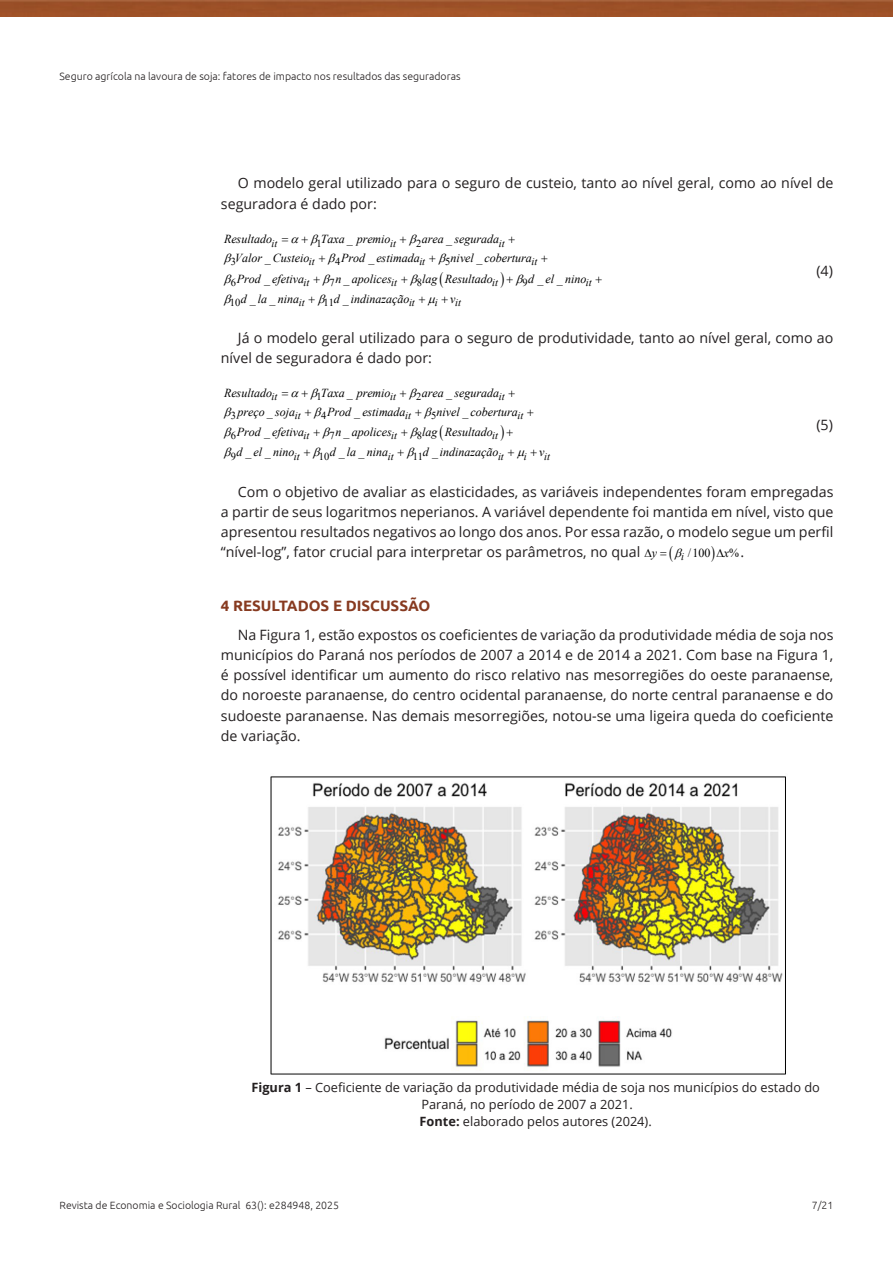
<style>
.page{position:relative;width:893px;height:1263px;background:#fff}
.page>*{position:absolute;margin:0;border:0;box-sizing:border-box;transform-origin:0 0}
.Heading1{font:700 15px "Ubuntu";color:#873a20}
.Paragraph{font:14.25px/20.2px "Open Sans";color:#231f20}
.Equation{font:14.25px "Open Sans";color:#231f20}
.FigureCaption{font:12.75px/16.8px "Open Sans";color:#231f20}
.t1{font:italic 12.3px "Times New Roman";color:#000}
.t2{font:12.3px "Times New Roman";color:#000}
.t3{font:italic 10.65px "Times New Roman";letter-spacing:.005em;color:#000}
.t4{font:10.65px "Times New Roman";color:#000}
.t5{font:300 10.5px "Ubuntu";color:#231f20}
.s1{font-style:normal}
.s2{font-weight:700}
</style>
<div class="page">
<img style="left:0;top:0;width:893px;height:17px">
<img style="left:270px;top:776px;width:516px;height:299px">
<p class="t5" style="left:60px;top:70px;width:403px">Seguro agrícola na lavoura de soja: fatores de impacto nos resultados das seguradoras</p>
<p class="Paragraph" style="left:221px;top:173px;width:614px;text-indent:17px">O modelo geral utilizado para o seguro de custeio, tanto ao nível geral, como ao nível de seguradora é dado por:</p>
<p class="t4" style="left:317px;top:235px;width:7px">1</p>
<p class="t4" style="left:416px;top:235px;width:7px">2</p>
<p class="t4" style="left:231px;top:254px;width:7px">3</p>
<p class="t4" style="left:335px;top:254px;width:7px">4</p>
<p class="t4" style="left:445px;top:254px;width:7px">5</p>
<p class="t4" style="left:231px;top:275px;width:7px">6</p>
<p class="t4" style="left:330px;top:275px;width:7px">7</p>
<p class="t4" style="left:417px;top:275px;width:7px">8</p>
<p class="t4" style="left:523px;top:275px;width:7px">9</p>
<p class="t4" style="left:230px;top:295px;width:12px">10</p>
<p class="t4" style="left:324px;top:295px;width:12px">11</p>
<p class="t1" style="left:224px;top:231px;width:49px">Resultado</p>
<p class="t1" style="left:321px;top:231px;width:71px">Taxa premio</p>
<p class="t1" style="left:422px;top:231px;width:79px">area segurada</p>
<p class="t1" style="left:235px;top:250px;width:76px">Valor Custeio</p>
<p class="t1" style="left:341px;top:250px;width:80px">Prod estimada</p>
<p class="t1" style="left:451px;top:250px;width:83px">nivel cobertura</p>
<p class="t1" style="left:237px;top:270px;width:69px">Prod efetiva</p>
<p class="t1" style="left:335px;top:270px;width:58px">n apolices</p>
<p class="t1" style="left:422px;top:270px;width:72px">lag Resultado</p>
<p class="t1" style="left:528px;top:270px;width:60px">d el nino</p>
<p class="t1" style="left:241px;top:290px;width:60px">d la nina</p>
<p class="t1" style="left:334px;top:290px;width:77px">d indinazação</p>
<p class="t3" style="left:435px;top:295px;width:4px">i</p>
<p class="t3" style="left:455px;top:295px;width:7px">it</p>
<p class="t3" style="left:272px;top:236px;width:7px">it</p>
<p class="t3" style="left:390px;top:236px;width:7px">it</p>
<p class="t3" style="left:499px;top:236px;width:7px">it</p>
<p class="t3" style="left:309px;top:254px;width:7px">it</p>
<p class="t3" style="left:419px;top:254px;width:7px">it</p>
<p class="t3" style="left:531px;top:254px;width:7px">it</p>
<p class="t3" style="left:304px;top:275px;width:7px">it</p>
<p class="t3" style="left:391px;top:275px;width:7px">it</p>
<p class="t3" style="left:492px;top:275px;width:7px">it</p>
<p class="t3" style="left:586px;top:275px;width:7px">it</p>
<p class="t3" style="left:299px;top:295px;width:7px">it</p>
<p class="t3" style="left:409px;top:295px;width:7px">it</p>
<p class="t2" style="left:347px;top:231px;width:7px">_</p>
<p class="t2" style="left:446px;top:231px;width:7px">_</p>
<p class="t2" style="left:265px;top:249px;width:7px">_</p>
<p class="t2" style="left:368px;top:249px;width:7px">_</p>
<p class="t2" style="left:476px;top:249px;width:7px">_</p>
<p class="t2" style="left:264px;top:270px;width:7px">_</p>
<p class="t2" style="left:343px;top:270px;width:7px">_</p>
<p class="t2" style="left:537px;top:270px;width:27px">_ _</p>
<p class="t2" style="left:250px;top:290px;width:27px">_ _</p>
<p class="t2" style="left:343px;top:290px;width:7px">_</p>
<p class="Equation" style="left:816px;top:261px;width:18px">(4)</p>
<p class="t1" style="left:450px;top:290px;width:7px">v</p>
<p class="Paragraph" style="left:221px;top:327px;width:614px;text-indent:17px">Já o modelo geral utilizado para o seguro de produtividade, tanto ao nível geral, como ao nível de seguradora é dado por:</p>
<p class="t4" style="left:317px;top:389px;width:7px">1</p>
<p class="t4" style="left:416px;top:389px;width:7px">2</p>
<p class="t4" style="left:231px;top:408px;width:7px">3</p>
<p class="t4" style="left:321px;top:408px;width:7px">4</p>
<p class="t4" style="left:431px;top:408px;width:7px">5</p>
<p class="t4" style="left:231px;top:428px;width:7px">6</p>
<p class="t4" style="left:330px;top:428px;width:7px">7</p>
<p class="t4" style="left:417px;top:428px;width:7px">8</p>
<p class="t4" style="left:231px;top:449px;width:7px">9</p>
<p class="t4" style="left:319px;top:449px;width:12px">10</p>
<p class="t4" style="left:413px;top:449px;width:12px">11</p>
<p class="t1" style="left:224px;top:384px;width:49px">Resultado</p>
<p class="t1" style="left:321px;top:384px;width:71px">Taxa premio</p>
<p class="t1" style="left:422px;top:384px;width:79px">area segurada</p>
<p class="t1" style="left:238px;top:403px;width:59px">preço soja</p>
<p class="t1" style="left:327px;top:403px;width:80px">Prod estimada</p>
<p class="t1" style="left:437px;top:403px;width:83px">nivel cobertura</p>
<p class="t1" style="left:237px;top:424px;width:69px">Prod efetiva</p>
<p class="t1" style="left:335px;top:424px;width:58px">n apolices</p>
<p class="t1" style="left:422px;top:424px;width:72px">lag Resultado</p>
<p class="t1" style="left:236px;top:444px;width:60px">d el nino</p>
<p class="t1" style="left:330px;top:444px;width:60px">d la nina</p>
<p class="t1" style="left:423px;top:444px;width:77px">d indinazação</p>
<p class="t3" style="left:544px;top:449px;width:7px">it</p>
<p class="t3" style="left:272px;top:389px;width:7px">it</p>
<p class="t3" style="left:390px;top:389px;width:7px">it</p>
<p class="t3" style="left:499px;top:389px;width:7px">it</p>
<p class="t3" style="left:295px;top:408px;width:7px">it</p>
<p class="t3" style="left:405px;top:408px;width:7px">it</p>
<p class="t3" style="left:517px;top:408px;width:7px">it</p>
<p class="t3" style="left:304px;top:428px;width:7px">it</p>
<p class="t3" style="left:391px;top:428px;width:7px">it</p>
<p class="t3" style="left:492px;top:428px;width:7px">it</p>
<p class="t3" style="left:294px;top:449px;width:7px">it</p>
<p class="t3" style="left:388px;top:449px;width:7px">it</p>
<p class="t3" style="left:498px;top:449px;width:7px">it</p>
<p class="t3" style="left:524px;top:449px;width:4px">i</p>
<p class="t2" style="left:347px;top:384px;width:7px">_</p>
<p class="t2" style="left:446px;top:384px;width:7px">_</p>
<p class="t2" style="left:267px;top:403px;width:7px">_</p>
<p class="t2" style="left:354px;top:403px;width:7px">_</p>
<p class="t2" style="left:462px;top:403px;width:7px">_</p>
<p class="t2" style="left:264px;top:423px;width:7px">_</p>
<p class="t2" style="left:343px;top:423px;width:7px">_</p>
<p class="t2" style="left:246px;top:444px;width:27px">_ _</p>
<p class="t2" style="left:339px;top:444px;width:27px">_ _</p>
<p class="t2" style="left:432px;top:444px;width:7px">_</p>
<p class="Equation" style="left:816px;top:415px;width:18px">(5)</p>
<p class="t1" style="left:539px;top:444px;width:7px">v</p>
<p class="Paragraph" style="left:221px;top:481px;width:614px;text-align:justify;text-indent:17px">Com o objetivo de avaliar as elasticidades, as variáveis independentes foram empregadas a partir de seus logaritmos neperianos. A variável dependente foi mantida em nível, visto que apresentou resultados negativos ao longo dos anos. Por essa razão, o modelo segue um perfil “nível-log”, fator crucial para interpretar os parâmetros, no qual</p>
<p class="t2" style="left:681px;top:544px;width:31px"><sub>i</sub> /100</p>
<p class="Paragraph" style="left:740px;top:542px;width:5px">.</p>
<p class="t1" style="left:645px;top:544px;width:14px">∆y</p>
<p class="t1" style="left:716px;top:544px;width:24px">∆x<span class="s1">%</span></p>
<p class="Heading1" style="left:221px;top:597px;width:211px">4 RESULTADOS E DISCUSSÃO</p>
<p class="Paragraph" style="left:221px;top:624px;width:614px;text-align:justify;text-indent:17px">Na Figura 1, estão expostos os coeficientes de variação da produtividade média de soja nos municípios do Paraná nos períodos de 2007 a 2014 e de 2014 a 2021. Com base na Figura 1, é possível identificar um aumento do risco relativo nas mesorregiões do oeste paranaense, do noroeste paranaense, do centro ocidental paranaense, do norte central paranaense e do sudoeste paranaense. Nas demais mesorregiões, notou-se uma ligeira queda do coeficiente de variação.</p>
<p class="FigureCaption" style="left:421px;top:1079px;width:400px;text-indent:-170px"><span class="s2">Figura 1</span> – Coeficiente de variação da produtividade média de soja nos municípios do estado do<br>Paraná, no período de 2007 a 2021.</p>
<p class="FigureCaption" style="left:420px;top:1112px;width:234px"><span class="s2">Fonte:</span> elaborado pelos autores (2024).</p>
<p class="t5" style="left:60px;top:1198px;width:281px">Revista de Economia e Sociologia Rural 63(): e284948, 2025</p>
<p class="t5" style="left:812px;top:1198px;width:23px">7/21</p>
</div>
